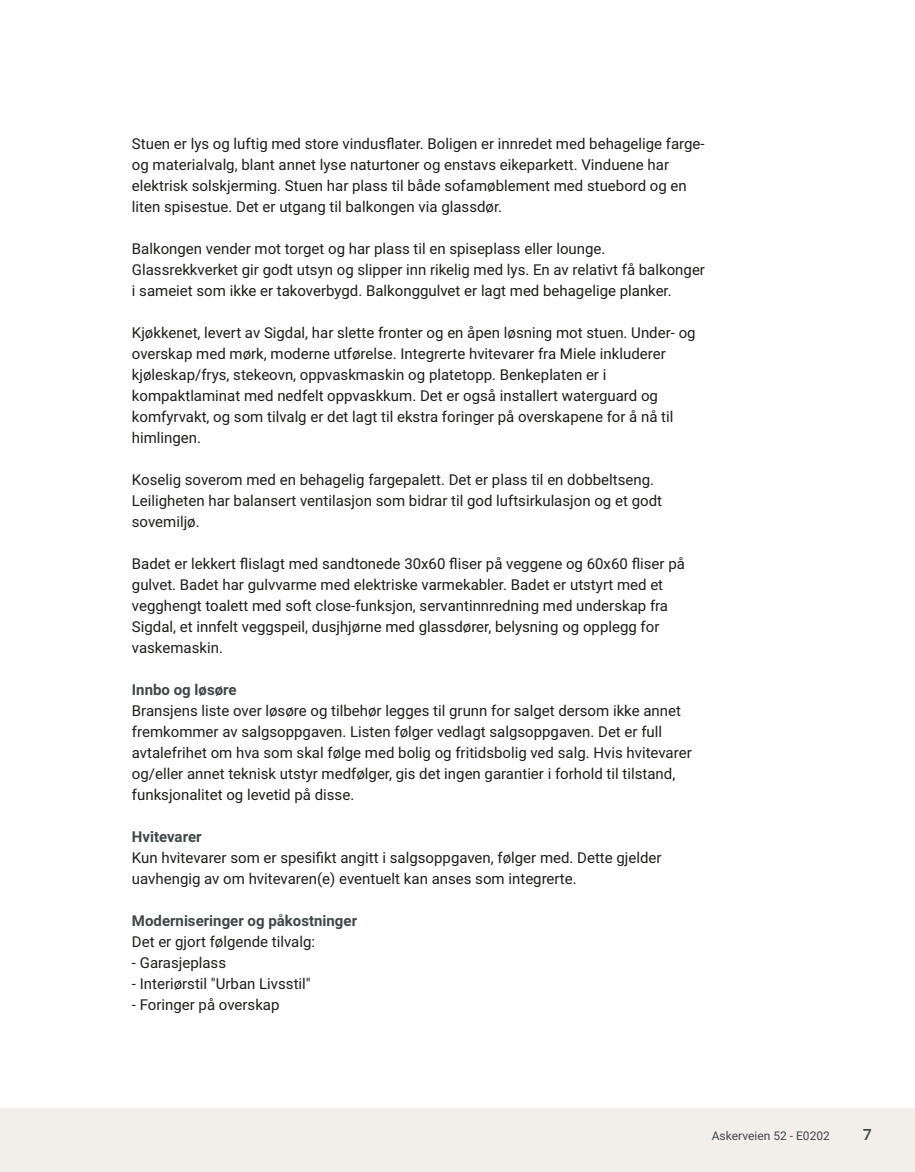
<style>
.page{position:relative;width:915px;height:1172px;background:#fff}
.page>*{position:absolute;margin:0;border:0;box-sizing:border-box;transform-origin:0 0}
.t1{font:700 18px "Arya";color:#414749}
.t2{font:15px/21px "Roboto";color:#1d1d1b}
.t3{font:700 15px "Roboto";color:#414749}
.t4{font:12px "Roboto";color:#414749}
</style>
<div class="page">
<div style="left:0;top:1108px;width:914px;height:64px;background:#f2eeea"></div>
<p class="t2" style="left:132px;top:132px;width:574px">Stuen er lys og luftig med store vindusflater. Boligen er innredet med behagelige farge‑ og materialvalg, blant annet lyse naturtoner og enstavs eikeparkett. Vinduene har elektrisk solskjerming. Stuen har plass til både sofamøblement med stuebord og en liten spisestue. Det er utgang til balkongen via glassdør.</p>
<p class="t2" style="left:132px;top:237px;width:574px">Balkongen vender mot torget og har plass til en spiseplass eller lounge.<br>Glassrekkverket gir godt utsyn og slipper inn rikelig med lys. En av relativt få balkonger i sameiet som ikke er takoverbygd. Balkonggulvet er lagt med behagelige planker.</p>
<p class="t2" style="left:132px;top:321px;width:565px">Kjøkkenet, levert av Sigdal, har slette fronter og en åpen løsning mot stuen. Under‑ og overskap med mørk, moderne utførelse. Integrerte hvitevarer fra Miele inkluderer kjøleskap/frys, stekeovn, oppvaskmaskin og platetopp. Benkeplaten er i kompaktlaminat med nedfelt oppvaskkum. Det er også installert waterguard og komfyrvakt, og som tilvalg er det lagt til ekstra foringer på overskapene for å nå til himlingen.</p>
<p class="t2" style="left:132px;top:468px;width:531px">Koselig soverom med en behagelig fargepalett. Det er plass til en dobbeltseng.<br>Leiligheten har balansert ventilasjon som bidrar til god luftsirkulasjon og et godt sovemiljø.</p>
<p class="t2" style="left:132px;top:552px;width:554px">Badet er lekkert flislagt med sandtonede 30x60 fliser på veggene og 60x60 fliser på gulvet. Badet har gulvvarme med elektriske varmekabler. Badet er utstyrt med et vegghengt toalett med soft close‑funksjon, servantinnredning med underskap fra Sigdal, et innfelt veggspeil, dusjhjørne med glassdører, belysning og opplegg for vaskemaskin.</p>
<p class="t3" style="left:132px;top:679px;width:106px">Innbo og løsøre</p>
<p class="t2" style="left:132px;top:699px;width:561px">Bransjens liste over løsøre og tilbehør legges til grunn for salget dersom ikke annet fremkommer av salgsoppgaven. Listen følger vedlagt salgsoppgaven. Det er full avtalefrihet om hva som skal følge med bolig og fritidsbolig ved salg. Hvis hvitevarer og/eller annet teknisk utstyr medfølger, gis det ingen garantier i forhold til tilstand, funksjonalitet og levetid på disse.</p>
<p class="t3" style="left:132px;top:826px;width:71px">Hvitevarer</p>
<p class="t2" style="left:132px;top:846px;width:531px">Kun hvitevarer som er spesifikt angitt i salgsoppgaven, følger med. Dette gjelder uavhengig av om hvitevaren(e) eventuelt kan anses som integrerte.</p>
<p class="t3" style="left:132px;top:910px;width:227px">Moderniseringer og påkostninger</p>
<p class="t2" style="left:132px;top:930px;width:185px">Det er gjort følgende tilvalg: ‑ Garasjeplass<br>‑ Interiørstil "Urban Livsstil" ‑ Foringer på overskap</p>
<p class="t4" style="left:711px;top:1127px;width:120px">Askerveien 52 ‑ E0202</p>
<p class="t1" style="left:862px;top:1123px;width:11px">7</p>
</div>
